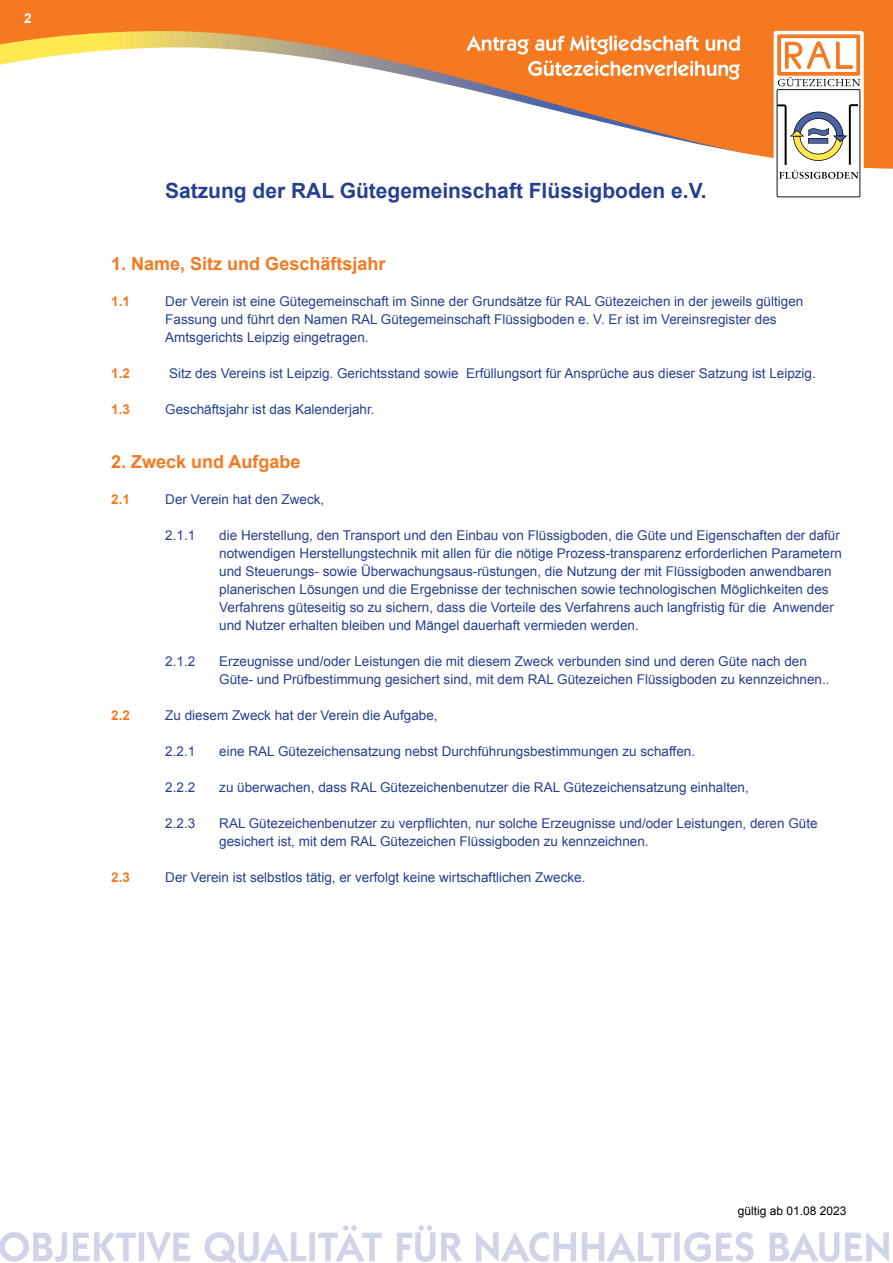
<style>
.page{position:relative;width:893px;height:1263px;background:#fff}
.page>*{position:absolute;margin:0;border:0;box-sizing:border-box;transform-origin:0 0}
.t1{font:700 21px "Arial";color:#25408f}
.t2{font:700 18px "Arial";color:#f47920}
.t3{font:13.5px/18px "Arial";color:#25408f}
.t4{font:700 13.5px "Arial";color:#f47920}
.t5{font:700 13.5px "Arial";color:#fff}
.t6{font:12px "Arial";color:#000}
</style>
<div class="page">
<div style="left:0;top:0;width:893px;height:186px;background:#f47920"></div>
<svg style="left:22px;top:31px;width:753px;height:10px"></svg>
<svg style="left:0;top:41px;width:893px;height:145px;fill:#fff"></svg>
<svg style="left:774px;top:31px;width:90px;height:170px;fill:#fff"></svg>
<svg style="left:777px;top:34px;width:83px;height:163px;background:#e0d3c8"></svg>
<svg style="left:466px;top:35px;width:274px;height:45px"></svg>
<svg style="left:0;top:1232px;width:67px;height:30px"></svg>
<svg style="left:73px;top:1232px;width:118px;height:30px"></svg>
<svg style="left:204px;top:1224px;width:178px;height:38px"></svg>
<svg style="left:397px;top:1224px;width:38px;height:38px"></svg>
<svg style="left:441px;top:1233px;width:21px;height:29px"></svg>
<svg style="left:476px;top:1232px;width:100px;height:30px"></svg>
<svg style="left:582px;top:1232px;width:172px;height:30px"></svg>
<svg style="left:770px;top:1232px;width:69px;height:30px"></svg>
<svg style="left:845px;top:1232px;width:44px;height:30px"></svg>
<p class="t5" style="left:24px;top:10px;width:9px">2</p>
<h1 class="t1" style="left:165px;top:177px;width:543px">Satzung der RAL Gütegemeinschaft Flüssigboden e.V.</h1>
<h2 class="t2" style="left:111px;top:252px;width:276px">1. Name, Sitz und Geschäftsjahr</h2>
<p class="t4" style="left:111px;top:292px;width:20px">1.1</p>
<p class="t3" style="left:165px;top:292px;width:640px">Der Verein ist eine Gütegemeinschaft im Sinne der Grundsätze für RAL Gütezeichen in der jeweils gültigen<br>Fassung und führt den Namen RAL Gütegemeinschaft Flüssigboden e. V. Er ist im Vereinsregister des<br>Amtsgerichts Leipzig eingetragen.</p>
<p class="t4" style="left:111px;top:364px;width:20px">1.2</p>
<p class="t3" style="left:169px;top:364px;width:648px">Sitz des Vereins ist Leipzig. Gerichtsstand sowie Erfüllungsort für Ansprüche aus dieser Satzung ist Leipzig.</p>
<p class="t4" style="left:111px;top:400px;width:20px">1.3</p>
<p class="t3" style="left:165px;top:400px;width:211px">Geschäftsjahr ist das Kalenderjahr.</p>
<h2 class="t2" style="left:111px;top:450px;width:191px">2. Zweck und Aufgabe</h2>
<p class="t4" style="left:111px;top:490px;width:20px">2.1</p>
<p class="t3" style="left:165px;top:490px;width:161px">Der Verein hat den Zweck,</p>
<p class="t3" style="left:165px;top:526px;width:32px">2.1.1</p>
<p class="t3" style="left:219px;top:526px;width:624px">die Herstellung, den Transport und den Einbau von Flüssigboden, die Güte und Eigenschaften der dafür notwendigen Herstellungstechnik mit allen für die nötige Prozess-transparenz erforderlichen Parametern und Steuerungs- sowie Überwachungsaus-rüstungen, die Nutzung der mit Flüssigboden anwendbaren planerischen Lösungen und die Ergebnisse der technischen sowie technologischen Möglichkeiten des Verfahrens güteseitig so zu sichern, dass die Vorteile des Verfahrens auch langfristig für die Anwender und Nutzer erhalten bleiben und Mängel dauerhaft vermieden werden.</p>
<p class="t3" style="left:165px;top:652px;width:32px">2.1.2</p>
<p class="t3" style="left:219px;top:652px;width:612px">Erzeugnisse und/oder Leistungen die mit diesem Zweck verbunden sind und deren Güte nach den<br>Güte- und Prüfbestimmung gesichert sind, mit dem RAL Gütezeichen Flüssigboden zu kennzeichnen..</p>
<p class="t4" style="left:111px;top:706px;width:20px">2.2</p>
<p class="t3" style="left:165px;top:706px;width:274px">Zu diesem Zweck hat der Verein die Aufgabe,</p>
<p class="t3" style="left:165px;top:742px;width:32px">2.2.1</p>
<p class="t3" style="left:219px;top:742px;width:477px">eine RAL Gütezeichensatzung nebst Durchführungsbestimmungen zu schaffen.</p>
<p class="t3" style="left:165px;top:778px;width:32px">2.2.2</p>
<p class="t3" style="left:219px;top:778px;width:531px">zu überwachen, dass RAL Gütezeichenbenutzer die RAL Gütezeichensatzung einhalten,</p>
<p class="t3" style="left:165px;top:814px;width:32px">2.2.3</p>
<p class="t3" style="left:219px;top:814px;width:600px">RAL Gütezeichenbenutzer zu verpflichten, nur solche Erzeugnisse und/oder Leistungen, deren Güte gesichert ist, mit dem RAL Gütezeichen Flüssigboden zu kennzeichnen.</p>
<p class="t4" style="left:111px;top:868px;width:20px">2.3</p>
<p class="t3" style="left:165px;top:868px;width:422px">Der Verein ist selbstlos tätig, er verfolgt keine wirtschaftlichen Zwecke.</p>
<p class="t6" style="left:738px;top:1203px;width:110px">gültig ab 01.08 2023</p>
</div>
